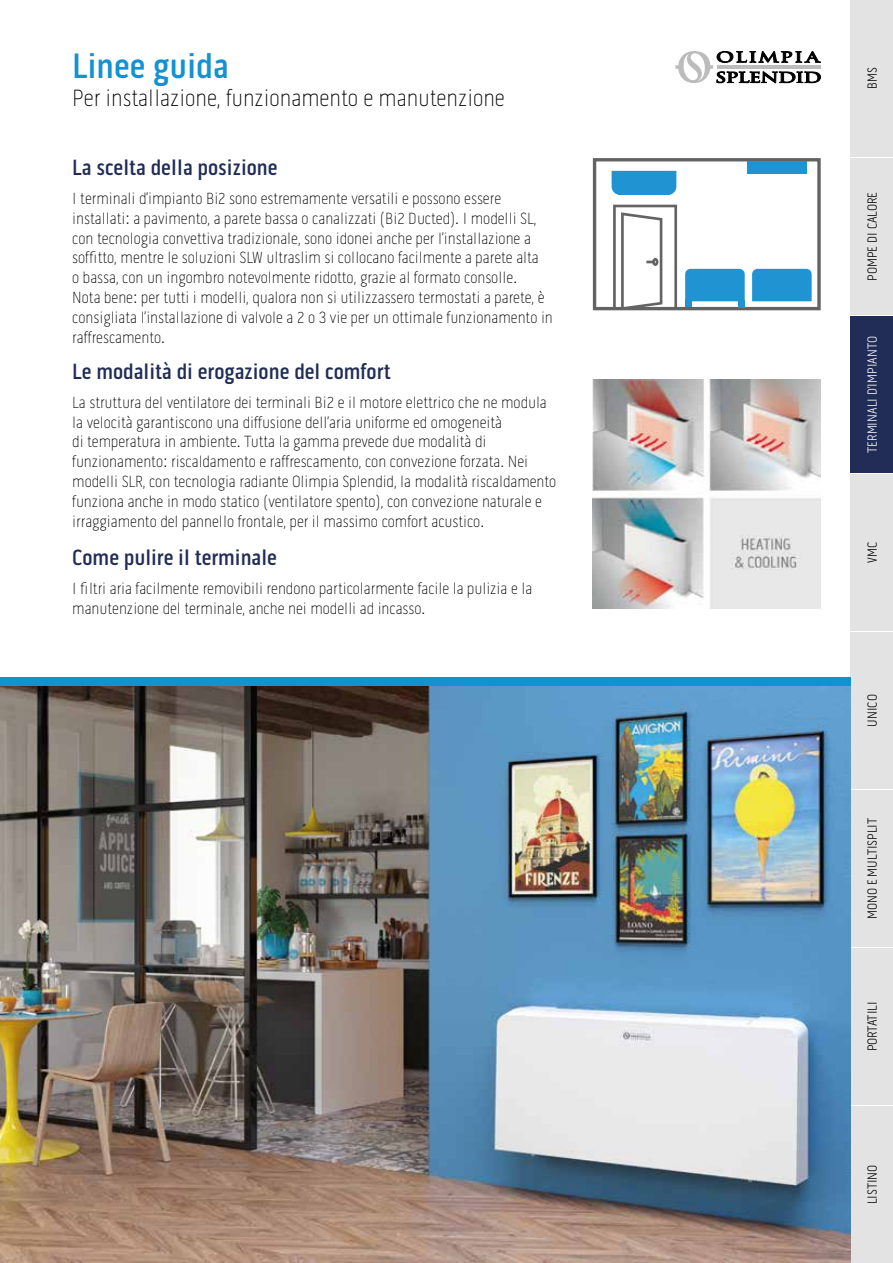
<style>
.page{position:relative;width:893px;height:1263px;background:#fff}
.page>*{position:absolute;margin:0;border:0;box-sizing:border-box;transform-origin:0 0}
.t1{font:500 36px "Pill Gothic 300 mg";color:#1391d1}
.t2{font:100 24px "Pill Gothic 300 mg";color:#000}
.t3{font:500 22.5px "Pill Gothic 300 mg";color:#212d57}
.t4{font:100 16.5px/19.8px "Pill Gothic 300 mg";color:#000}
.t5{font:300 13.5px "Pill Gothic 300 mg";color:#000}
.t6{font:300 13.5px "Pill Gothic 300 mg";color:#fff}
</style>
<div class="page">
<div style="left:850px;top:0;width:43px;height:157px;background:#e3e3e3"></div>
<div style="left:850px;top:632px;width:43px;height:157px;background:#e3e3e3"></div>
<div style="left:850px;top:790px;width:43px;height:157px;background:#e3e3e3"></div>
<div style="left:850px;top:474px;width:43px;height:157px;background:#e3e3e3"></div>
<div style="left:850px;top:948px;width:43px;height:157px;background:#e3e3e3"></div>
<div style="left:850px;top:1106px;width:43px;height:157px;background:#e3e3e3"></div>
<svg style="left:675px;top:51px;width:146px;height:33px"></svg>
<img style="left:0;top:686px;width:850px;height:577px">
<div style="left:0;top:677px;width:850px;height:9px;background:#1391d1"></div>
<div style="left:593px;top:158px;width:228px;height:152px;border:3px solid #646363"></div>
<div style="left:612px;top:171px;width:64px;height:24px;background:#2094d2"></div>
<svg style="left:594px;top:205px;width:151px;height:105px"></svg>
<div style="left:752px;top:269px;width:60px;height:32px;background:#2094d2"></div>
<div style="left:685px;top:300px;width:7px;height:7px;background:#2094d2"></div>
<div style="left:738px;top:300px;width:7px;height:7px;background:#2094d2"></div>
<div style="left:748px;top:161px;width:59px;height:13px;background:#2094d2"></div>
<img style="left:593px;top:380px;width:228px;height:228px">
<div style="left:850px;top:316px;width:43px;height:157px;background:#212d57"></div>
<div style="left:850px;top:158px;width:43px;height:157px;background:#e3e3e3"></div>
<h1 class="t1" style="left:72px;top:44px;width:158px">Linee guida</h1>
<h2 class="t2" style="left:72px;top:85px;width:434px">Per installazione, funzionamento e manutenzione</h2>
<h3 class="t3" style="left:72px;top:154px;width:207px">La scelta della posizione</h3>
<p class="t4" style="left:72px;top:189px;width:482px">I terminali d’impianto Bi2 sono estremamente versatili e possono essere installati: a pavimento, a parete bassa o canalizzati (Bi2 Ducted). I modelli SL, con tecnologia convettiva tradizionale, sono idonei anche per l’installazione a soffitto, mentre le soluzioni SLW ultraslim si collocano facilmente a parete alta<br>o bassa, con un ingombro notevolmente ridotto, grazie al formato consolle.<br>Nota bene: per tutti i modelli, qualora non si utilizzassero termostati a parete, è consigliata l’installazione di valvole a 2 o 3 vie per un ottimale funzionamento in raffrescamento.</p>
<h3 class="t3" style="left:72px;top:358px;width:320px">Le modalità di erogazione del comfort</h3>
<p class="t4" style="left:72px;top:392px;width:486px">La struttura del ventilatore dei terminali Bi2 e il motore elettrico che ne modula la velocità garantiscono una diffusione dell’aria uniforme ed omogeneità<br>di temperatura in ambiente. Tutta la gamma prevede due modalità di funzionamento: riscaldamento e raffrescamento, con convezione forzata. Nei modelli SLR, con tecnologia radiante Olimpia Splendid, la modalità riscaldamento funziona anche in modo statico (ventilatore spento), con convezione naturale e irraggiamento del pannello frontale, per il massimo comfort acustico.</p>
<h3 class="t3" style="left:72px;top:544px;width:206px">Come pulire il terminale</h3>
<p class="t4" style="left:72px;top:578px;width:461px">I filtri aria facilmente removibili rendono particolarmente facile la pulizia e la manutenzione del terminale, anche nei modelli ad incasso.</p>
<p class="t5" style="left:864px;top:89px;width:23px;rotate:-90deg">BMS</p>
<p class="t5" style="left:864px;top:281px;width:90px;rotate:-90deg">POMPE DI CALORE</p>
<p class="t6" style="left:864px;top:453px;width:118px;rotate:-90deg">TERMINALI D’IMPIANTO</p>
<p class="t5" style="left:864px;top:563px;width:22px;rotate:-90deg">VMC</p>
<p class="t5" style="left:864px;top:726px;width:34px;rotate:-90deg">UNICO</p>
<p class="t5" style="left:864px;top:919px;width:103px;rotate:-90deg">MONO E MULTISPLIT</p>
<p class="t5" style="left:864px;top:1051px;width:51px;rotate:-90deg">PORTATILI</p>
<p class="t5" style="left:864px;top:1204px;width:41px;rotate:-90deg">LISTINO</p>
</div>
